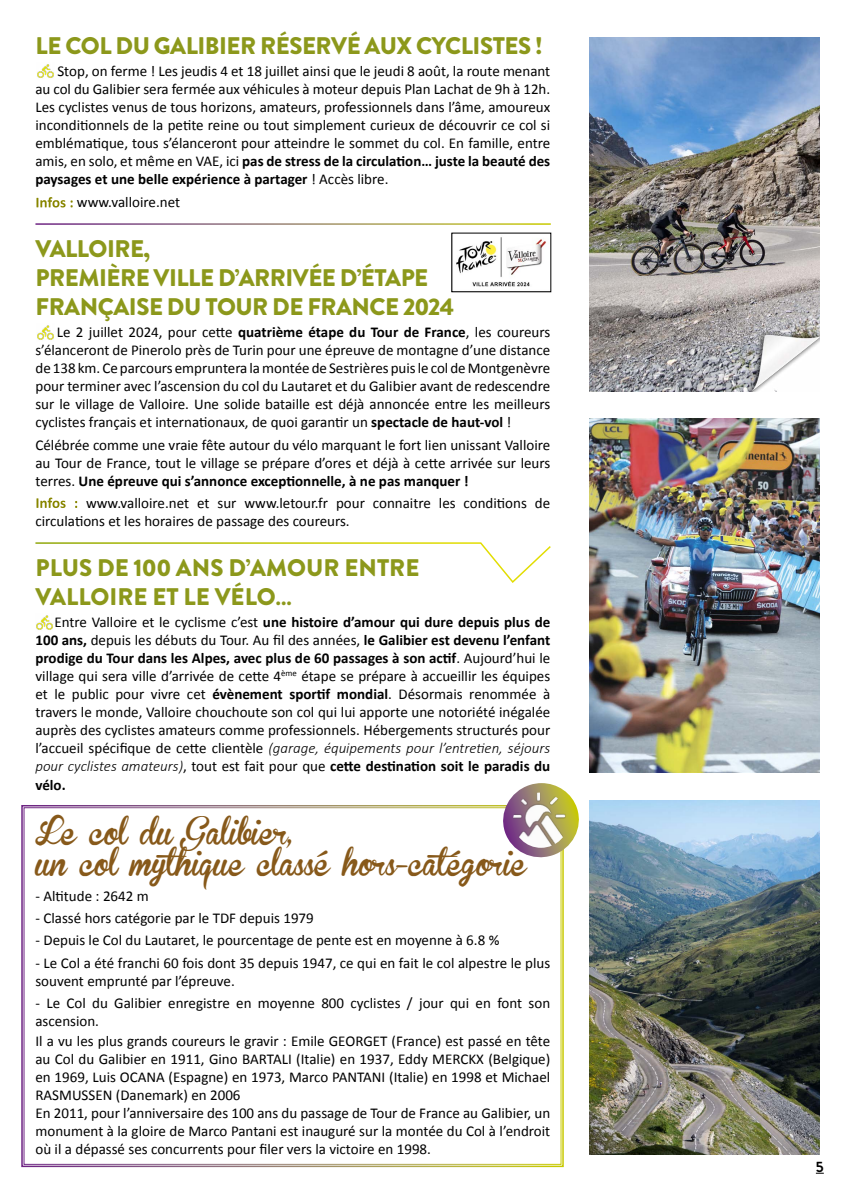
<style>
.page{position:relative;width:851px;height:1191px;background:#fff}
.page>*{position:absolute;margin:0;border:0;box-sizing:border-box;transform-origin:0 0}
.t1{font:27px/31.5px "Brannboll Fet";letter-spacing:-.02em;color:#87591a}
.t2{font:900 24px/28.8px "Brandon Grotesque";letter-spacing:-.02em;color:#8c981b}
.t3{font:900 24px/28.8px "Brandon Grotesque";color:#8c981b}
.t4{font:15px/18px "Calibri";color:#000;text-align:justify}
.t5{font:700 15px "Brandon Grotesque";color:#000}
.s1{font-weight:700}
.s2{font-weight:700;color:#fff}
.s3{font-weight:300;font-style:italic}
</style>
<div class="page">
<img style="left:589px;top:37px;width:230px;height:354px">
<img style="left:589px;top:418px;width:230px;height:354px">
<img style="left:589px;top:800px;width:230px;height:354px">
<svg style="left:35px;top:542px;width:516px;height:41px"></svg>
<svg style="left:21px;top:805px;width:543px;height:362px"></svg>
<img style="left:37px;top:64px;width:17px;height:14px">
<img style="left:37px;top:325px;width:17px;height:15px">
<img style="left:36px;top:615px;width:17px;height:15px">
<svg style="left:498px;top:783px;width:81px;height:78px"></svg>
<img style="left:513px;top:792px;width:56px;height:56px">
<img style="left:456px;top:237px;width:90px;height:50px">
<div style="left:451px;top:233px;width:100px;height:59px;border:1px solid #000"></div>
<h2 class="t2" style="left:36px;top:32px;width:508px">LE COL DU GALIBIER RÉSERVÉ AUX CYCLISTES !</h2>
<p class="t4" style="left:35px;top:61px;width:516px;text-indent:22px">Stop, on ferme ! Les jeudis 4 et 18 juillet ainsi que le jeudi 8 août, la route menant au col du Galibier sera fermée aux véhicules à moteur depuis Plan Lachat de 9h à 12h.<br>Les cyclistes venus de tous horizons, amateurs, professionnels dans l’âme, amoureux inconditionnels de la petite reine ou tout simplement curieux de découvrir ce col si emblématique, tous s’élanceront pour atteindre le sommet du col. En famille, entre amis, en solo, et même en VAE, ici <span class="s1">pas de stress de la circulation… juste la beauté des paysages et une belle expérience à partager</span> ! Accès libre.</p>
<p class="t4" style="left:35px;top:193px;width:146px"><span class="s2">Infos :</span> www.valloire.net</p>
<h2 class="t2" style="left:36px;top:235px;width:420px">VALLOIRE,<br>PREMIÈRE VILLE D’ARRIVÉE D’ÉTAPE<br>FRANÇAISE DU TOUR DE FRANCE 2024</h2>
<p class="t4" style="left:35px;top:323px;width:516px;text-indent:21px">Le 2 juillet 2024, pour cette <span class="s1">quatrième étape du Tour de France</span>, les coureurs s’élanceront de Pinerolo près de Turin pour une épreuve de montagne d’une distance de 138 km. Ce parcours empruntera la montée de Sestrières puis le col de Montgenèvre pour terminer avec l’ascension du col du Lautaret et du Galibier avant de redescendre sur le village de Valloire. Une solide bataille est déjà annoncée entre les meilleurs cyclistes français et internationaux, de quoi garantir un <span class="s1">spectacle de haut-vol</span> !</p>
<p class="t4" style="left:35px;top:435px;width:516px">Célébrée comme une vraie fête autour du vélo marquant le fort lien unissant Valloire au Tour de France, tout le village se prépare d’ores et déjà à cette arrivée sur leurs terres. <span class="s1">Une épreuve qui s’annonce exceptionnelle, à ne pas manquer !</span></p>
<p class="t4" style="left:35px;top:493px;width:516px"><span class="s2">Infos :</span> www.valloire.net et sur www.letour.fr pour connaitre les conditions de circulations et les horaires de passage des coureurs.</p>
<h2 class="t3" style="left:36px;top:553px;width:385px">PLUS DE 100 ANS D’AMOUR ENTRE<br>VALLOIRE ET LE VÉLO…</h2>
<p class="t4" style="left:35px;top:612px;width:516px;text-indent:19px">Entre Valloire et le cyclisme c’est <span class="s1">une histoire d’amour qui dure depuis plus de 100 ans,</span> depuis les débuts du Tour. Au fil des années, <span class="s1">le Galibier est devenu l’enfant prodige du Tour dans les Alpes, avec plus de 60 passages à son actif</span>. Aujourd’hui le village qui sera ville d’arrivée de cette 4<sup>ème</sup> étape se prépare à accueillir les équipes et le public pour vivre cet <span class="s1">évènement sportif mondial</span>. Désormais renommée à travers le monde, Valloire chouchoute son col qui lui apporte une notoriété inégalée auprès des cyclistes amateurs comme professionnels. Hébergements structurés pour l’accueil spécifique de cette clientèle <span class="s3">(garage, équipements pour l’entretien, séjours pour cyclistes amateurs)</span>, tout est fait pour que <span class="s1">cette destination soit le paradis du vélo.</span></p>
<h1 class="t1" style="left:35px;top:817px;width:493px">Le col du Galibier,<br>un col mythique classé hors-catégorie</h1>
<p class="t4" style="left:35px;top:886px;width:115px">- Altitude : 2642 m</p>
<p class="t4" style="left:35px;top:908px;width:280px">- Classé hors catégorie par le TDF depuis 1979</p>
<p class="t4" style="left:35px;top:930px;width:465px">- Depuis le Col du Lautaret, le pourcentage de pente est en moyenne à 6.8 %</p>
<p class="t4" style="left:35px;top:953px;width:516px">- Le Col a été franchi 60 fois dont 35 depuis 1947, ce qui en fait le col alpestre le plus souvent emprunté par l’épreuve.</p>
<p class="t4" style="left:35px;top:993px;width:516px">- Le Col du Galibier enregistre en moyenne 800 cyclistes / jour qui en font son ascension.</p>
<p class="t4" style="left:35px;top:1031px;width:516px;text-align:left">Il a vu les plus grands coureurs le gravir : Emile GEORGET (France) est passé en tête au Col du Galibier en 1911, Gino BARTALI (Italie) en 1937, Eddy MERCKX (Belgique) en 1969, Luis OCANA (Espagne) en 1973, Marco PANTANI (Italie) en 1998 et Michael RASMUSSEN (Danemark) en 2006<br>En 2011, pour l’anniversaire des 100 ans du passage de Tour de France au Galibier, un monument à la gloire de Marco Pantani est inauguré sur la montée du Col à l’endroit où il a dépassé ses concurrents pour filer vers la victoire en 1998.</p>
<p class="t5" style="left:815px;top:1156px;width:9px">5</p>
</div>
